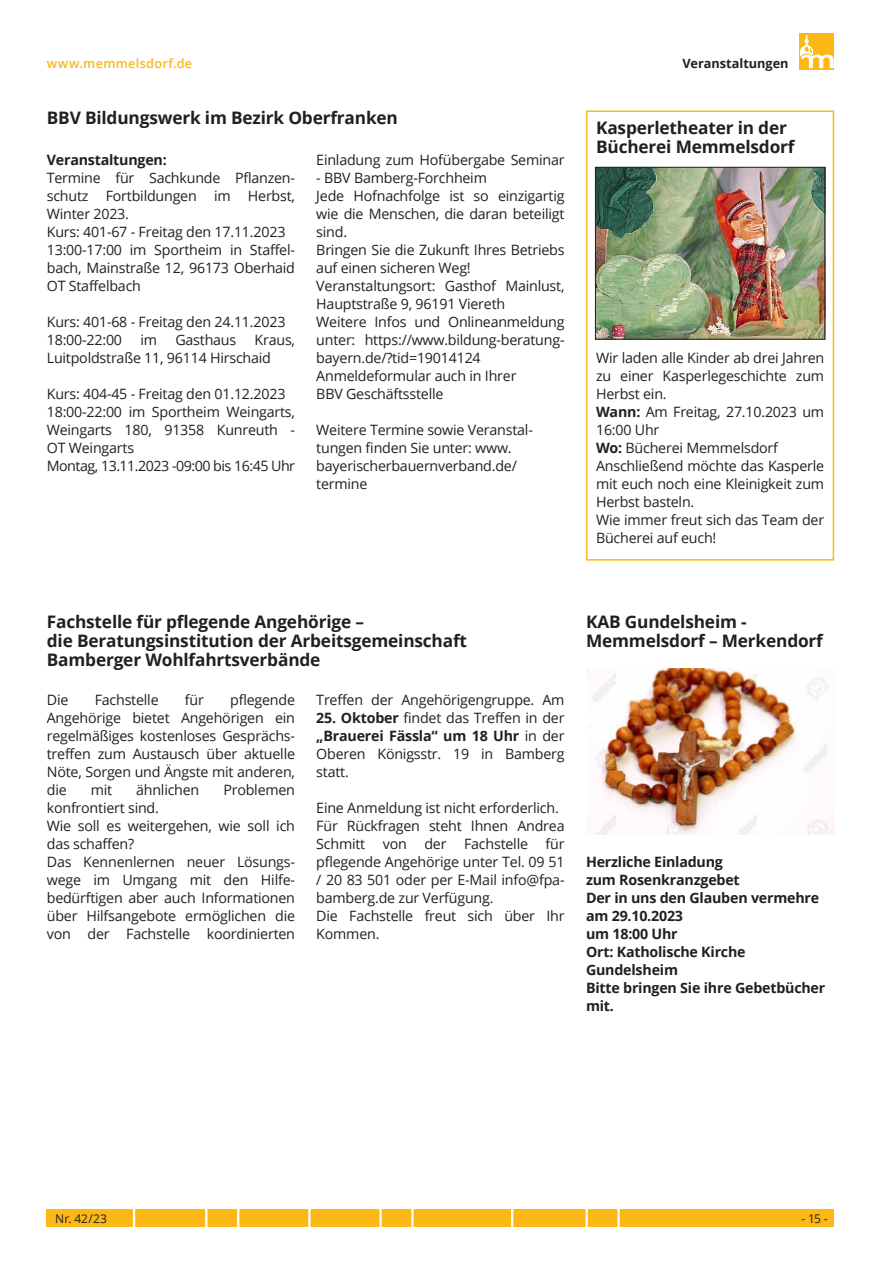
<style>
.page{position:relative;width:881px;height:1263px;background:#fff}
.page>*{position:absolute;margin:0;border:0;box-sizing:border-box;transform-origin:0 0}
.t1{font:700 17.25px/18.9px "Open Sans";letter-spacing:-.01em;color:#231f20}
.t2{font:14.25px/18px "Open Sans";letter-spacing:-.015em;color:#231f20}
.t3{font:700 14.25px/18px "Open Sans";letter-spacing:-.015em;color:#231f20}
.t4{font:600 12.75px "Open Sans";letter-spacing:.02em;color:#fcb814}
.t5{font:700 12.75px "Open Sans";letter-spacing:-.005em;color:#231f20}
.t6{font:12px "Open Sans";color:#231f20}
.s1{font-weight:700}
</style>
<div class="page">
<svg style="left:799px;top:34px;width:34px;height:36px"></svg>
<svg style="left:799px;top:35px;width:34px;height:33px"></svg>
<div style="left:47px;top:1210px;width:786px;height:17px;background:#fcb814"></div>
<svg style="left:133px;top:1210px;width:2px;height:17px"></svg>
<svg style="left:205px;top:1210px;width:2px;height:17px"></svg>
<svg style="left:237px;top:1210px;width:2px;height:17px"></svg>
<svg style="left:308px;top:1210px;width:2px;height:17px"></svg>
<svg style="left:379px;top:1210px;width:2px;height:17px"></svg>
<svg style="left:411px;top:1210px;width:2px;height:17px"></svg>
<svg style="left:511px;top:1210px;width:2px;height:17px"></svg>
<svg style="left:585px;top:1210px;width:2px;height:17px"></svg>
<svg style="left:617px;top:1210px;width:2px;height:17px"></svg>
<div style="left:585px;top:111px;width:248px;height:450px;border:2px solid #fcb814"></div>
<img style="left:597px;top:169px;width:225px;height:168px">
<div style="left:595px;top:167px;width:229px;height:172px;border:1px solid #231f20"></div>
<img style="left:592px;top:669px;width:241px;height:165px">
<p class="t4" style="left:47px;top:55px;width:147px">www.memmelsdorf.de</p>
<p class="t1" style="left:47px;top:108px;width:352px">BBV Bildungswerk im Bezirk Oberfranken</p>
<p class="t3" style="left:47px;top:150px;width:121px">Veranstaltungen:</p>
<p class="t2" style="left:47px;top:168px;width:250px">Termine für Sachkunde Pflanzen&shy;schutz Fortbildungen im Herbst,<br>Winter 2023.<br>Kurs: 401-67 - Freitag den 17.11.2023<br>13:00-17:00 im Sportheim in Staffel&shy;bach, Mainstraße 12, 96173 Oberhaid<br>OT Staffelbach</p>
<p class="t2" style="left:47px;top:312px;width:240px">Kurs: 401-68 - Freitag den 24.11.2023<br>18:00-22:00</p>
<p class="t2" style="left:316px;top:150px;width:250px">Einladung zum Hofübergabe Seminar</p>
<p class="t2" style="left:316px;top:168px;width:250px">- BBV Bamberg-Forchheim<br>Jede Hofnachfolge ist so einzigartig wie die Menschen, die daran beteiligt sind.<br>Bringen Sie die Zukunft Ihres Betriebs auf einen sicheren Weg!<br>Veranstaltungsort: Gasthof Mainlust,<br>Hauptstraße 9, 96191 Viereth<br>Weitere Infos und Onlineanmeldung unter: https://www.bildung-beratung&shy;bayern.de/?tid=19014124<br>Anmeldeformular auch in Ihrer<br>BBV Geschäftsstelle</p>
<p class="t2" style="left:316px;top:420px;width:218px">Weitere Termine sowie Veranstal&shy;tungen finden Sie unter: www. bayerischerbauernverband.de/ termine</p>
<p class="t2" style="left:140px;top:330px;width:18px">im</p>
<p class="t2" style="left:175px;top:330px;width:62px">Gasthaus</p>
<p class="t2" style="left:47px;top:330px;width:250px;text-indent:208px">Kraus,<br>Luitpoldstraße 11, 96114 Hirschaid</p>
<p class="t2" style="left:47px;top:384px;width:250px">Kurs: 404-45 - Freitag den 01.12.2023<br>18:00-22:00 im Sportheim Weingarts,<br>Weingarts 180, 91358 Kunreuth -<br>OT Weingarts<br>Montag, 13.11.2023 -09:00 bis 16:45 Uhr</p>
<p class="t5" style="left:682px;top:54px;width:107px">Veranstaltungen</p>
<p class="t1" style="left:596px;top:118px;width:200px">Kasperletheater in der<br>Bücherei Memmelsdorf</p>
<p class="t2" style="left:596px;top:348px;width:229px">Wir laden alle Kinder ab drei Jahren zu einer Kasperlegeschichte zum<br>Herbst ein.<br><span class="s1">Wann:</span> Am Freitag, 27.10.2023 um<br>16:00 Uhr<br><span class="s1">Wo:</span> Bücherei Memmelsdorf<br>Anschließend möchte das Kasperle mit euch noch eine Kleinigkeit zum<br>Herbst basteln.<br>Wie immer freut sich das Team der<br>Bücherei auf euch!</p>
<p class="t1" style="left:47px;top:612px;width:421px">Fachstelle für pflegende Angehörige –<br>die Beratungsinstitution der Arbeitsgemeinschaft<br>Bamberger Wohlfahrtsverbände</p>
<p class="t2" style="left:47px;top:690px;width:23px">Die</p>
<p class="t2" style="left:95px;top:690px;width:65px">Fachstelle</p>
<p class="t2" style="left:185px;top:690px;width:20px">für</p>
<p class="t2" style="left:316px;top:690px;width:250px">Treffen der Angehörigengruppe. Am</p>
<p class="t2" style="left:316px;top:708px;width:250px;text-align:justify"><span class="s1">25. Oktober</span> findet das Treffen in der <span class="s1">„Brauerei Fässla“ um 18 Uhr</span> in der Oberen Königsstr. 19 in Bamberg statt.</p>
<p class="t2" style="left:316px;top:798px;width:250px">Eine Anmeldung ist nicht erforderlich.<br>Für Rückfragen steht Ihnen Andrea<br>Schmitt von der Fachstelle für pflegende Angehörige unter Tel. 09 51 / 20 83 501 oder per E-Mail info@fpa&shy;bamberg.de zur Verfügung.<br>Die Fachstelle freut sich über Ihr<br>Kommen.</p>
<p class="t2" style="left:47px;top:690px;width:250px;text-align:justify;text-indent:183px">pflegende Angehörige bietet Angehörigen ein regelmäßiges kostenloses Gesprächs&shy;treffen zum Austausch über aktuelle Nöte, Sorgen und Ängste mit anderen, die</p>
<p class="t2" style="left:91px;top:780px;width:23px">mit</p>
<p class="t2" style="left:136px;top:780px;width:65px">ähnlichen</p>
<p class="t2" style="left:223px;top:780px;width:73px">Problemen</p>
<p class="t2" style="left:47px;top:798px;width:250px">konfrontiert sind.<br>Wie soll es weitergehen, wie soll ich das schaffen?<br>Das Kennenlernen neuer Lösungs&shy;wege im Umgang mit den Hilfe&shy;bedürftigen aber auch Informationen über Hilfsangebote ermöglichen die von der Fachstelle koordinierten</p>
<p class="t1" style="left:585px;top:612px;width:238px">KAB Gundelsheim -<br>Memmelsdorf – Merkendorf</p>
<p class="t3" style="left:585px;top:852px;width:241px">Herzliche Einladung<br>zum Rosenkranzgebet<br>Der in uns den Glauben vermehre am 29.10.2023<br>um 18:00 Uhr<br>Ort: Katholische Kirche<br>Gundelsheim<br>Bitte bringen Sie ihre Gebetbücher mit.</p>
<p class="t6" style="left:55px;top:1211px;width:53px">Nr. 42/23</p>
<p class="t6" style="left:801px;top:1211px;width:28px">- 15 -</p>
</div>
